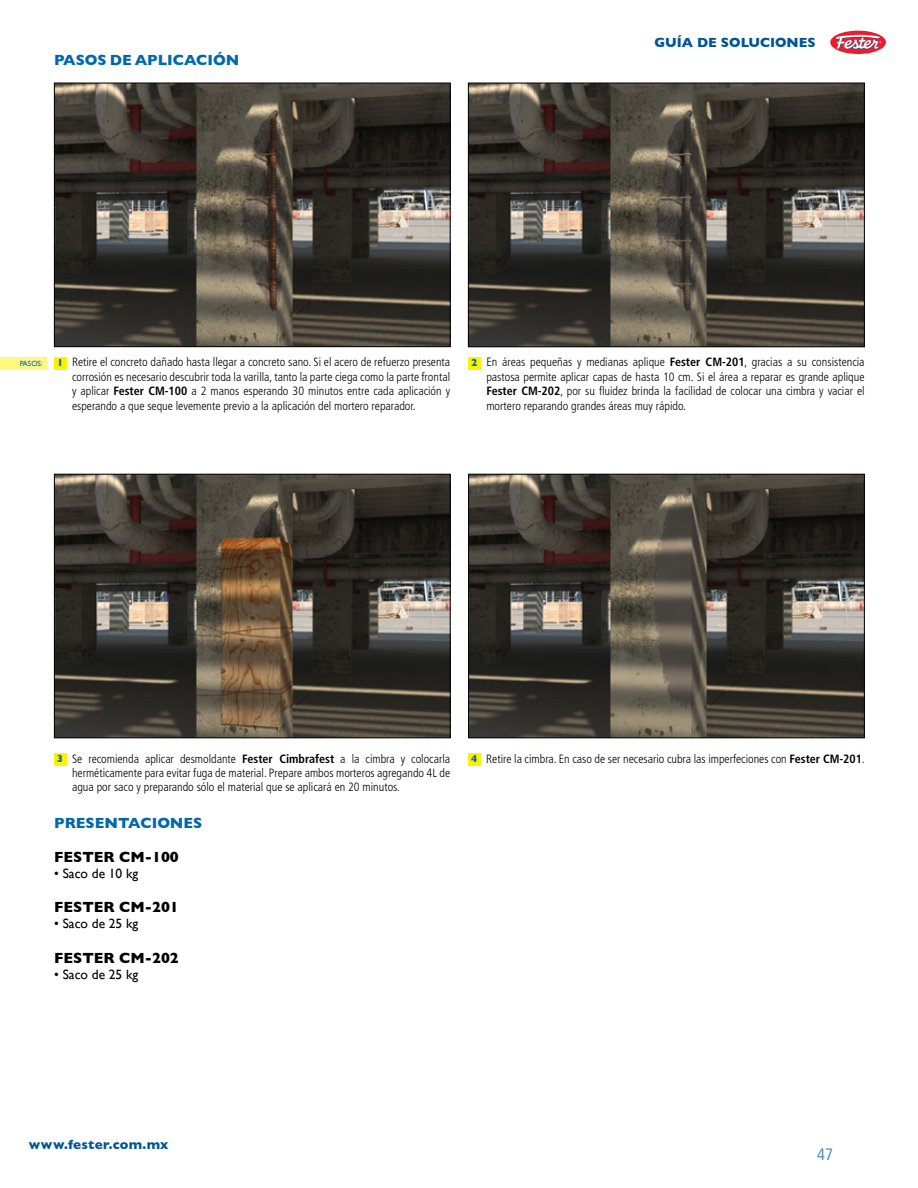
<style>
.page{position:relative;width:918px;height:1188px;background:#fff}
.page>*{position:absolute;margin:0;border:0;box-sizing:border-box;transform-origin:0 0}
.t1{font:condensed 16.5px "Frutiger";color:#578fba}
.t2{font:700 15px "Gill Sans";color:#000}
.t3{font:700 15px "Gill Sans";color:#0069aa}
.t4{font:700 13.5px "Gill Sans";color:#005596}
.t5{font:13.5px "Gill Sans";color:#000}
.t6{font:300 condensed 12px/14.4px "Frutiger";color:#000;text-align:justify}
.t7{font:700 10.5px "Gill Sans";color:#0069aa}
.t8{font:7.5px "Gill Sans";color:#0069aa}
.s1{font-weight:700}
.s2{font-family:"Gill Sans";font-weight:700;font-stretch:normal;font-size:10.5px;color:#0069aa}
</style>
<div class="page">
<svg style="left:829px;top:30px;width:58px;height:25px"></svg>
<div style="left:830px;top:31px;width:56px;height:23px;background:#ed1b2e;border-radius:50%"></div>
<svg style="left:836px;top:35px;width:45px;height:15px"></svg>
<img style="left:56px;top:85px;width:392px;height:260px">
<div style="left:54px;top:83px;width:396px;height:264px;border:1px solid #000"></div>
<img style="left:470px;top:85px;width:393px;height:260px">
<div style="left:468px;top:83px;width:397px;height:264px;border:1px solid #000"></div>
<div style="left:468px;top:357px;width:12px;height:12px;background:#fff200"></div>
<div style="left:54px;top:357px;width:12px;height:12px;background:#fff200"></div>
<img style="left:56px;top:476px;width:392px;height:260px">
<div style="left:54px;top:474px;width:396px;height:264px;border:1px solid #000"></div>
<img style="left:470px;top:476px;width:393px;height:260px">
<div style="left:468px;top:474px;width:397px;height:264px;border:1px solid #000"></div>
<div style="left:54px;top:754px;width:12px;height:12px;background:#fff200"></div>
<div style="left:468px;top:754px;width:12px;height:12px;background:#fff200"></div>
<div style="left:0;top:357px;width:46px;height:12px;background:#fff880"></div>
<p class="t3" style="left:54px;top:48px;width:187px">PASOS DE APLICACIÓN</p>
<p class="t4" style="left:654px;top:31px;width:163px">GUÍA DE SOLUCIONES</p>
<p class="t8" style="left:20px;top:359px;width:24px">PASOS:</p>
<p class="t6" style="left:72px;top:355px;width:380px">Retire el concreto dañado hasta llegar a concreto sano. Si el acero de refuerzo presenta corrosión es necesario descubrir toda la varilla, tanto la parte ciega como la parte frontal y aplicar <span class="s1">Fester CM-100</span> a 2 manos esperando 30 minutos entre cada aplicación y esperando a que seque levemente previo a la aplicación del mortero reparador.</p>
<p class="t7" style="left:57px;top:354px;width:8px">1</p>
<p class="t7" style="left:471px;top:354px;width:8px">2</p>
<p class="t6" style="left:486px;top:355px;width:380px">En áreas pequeñas y medianas aplique <span class="s1">Fester CM-201</span>, gracias a su consistencia pastosa permite aplicar capas de hasta 10 cm. Si el área a reparar es grande aplique <span class="s1">Fester CM-202</span>, por su fluidez brinda la facilidad de colocar una cimbra y vaciar el mortero reparando grandes áreas muy rápido.</p>
<p class="t7" style="left:57px;top:750px;width:8px">3</p>
<p class="t6" style="left:471px;top:751px;width:395px"><span class="s2">4</span> Retire la cimbra. En caso de ser necesario cubra las imperfeciones con <span class="s1">Fester CM-201</span>.</p>
<p class="t6" style="left:72px;top:751px;width:380px">Se recomienda aplicar desmoldante <span class="s1">Fester Cimbrafest</span> a la cimbra y colocarla herméticamente para evitar fuga de material. Prepare ambos morteros agregando 4L de agua por saco y preparando sólo el material que se aplicará en 20 minutos.</p>
<p class="t3" style="left:54px;top:811px;width:150px">PRESENTACIONES</p>
<p class="t2" style="left:54px;top:845px;width:126px">FESTER CM-100</p>
<p class="t5" style="left:54px;top:865px;width:86px">• Saco de 10 kg</p>
<p class="t2" style="left:54px;top:895px;width:126px">FESTER CM-201</p>
<p class="t5" style="left:54px;top:916px;width:86px">• Saco de 25 kg</p>
<p class="t2" style="left:54px;top:946px;width:126px">FESTER CM-202</p>
<p class="t5" style="left:54px;top:966px;width:86px">• Saco de 25 kg</p>
<p class="t4" style="left:29px;top:1134px;width:141px">www.fester.com.mx</p>
<h1 class="t1" style="left:817px;top:1145px;width:17px">47</h1>
</div>
